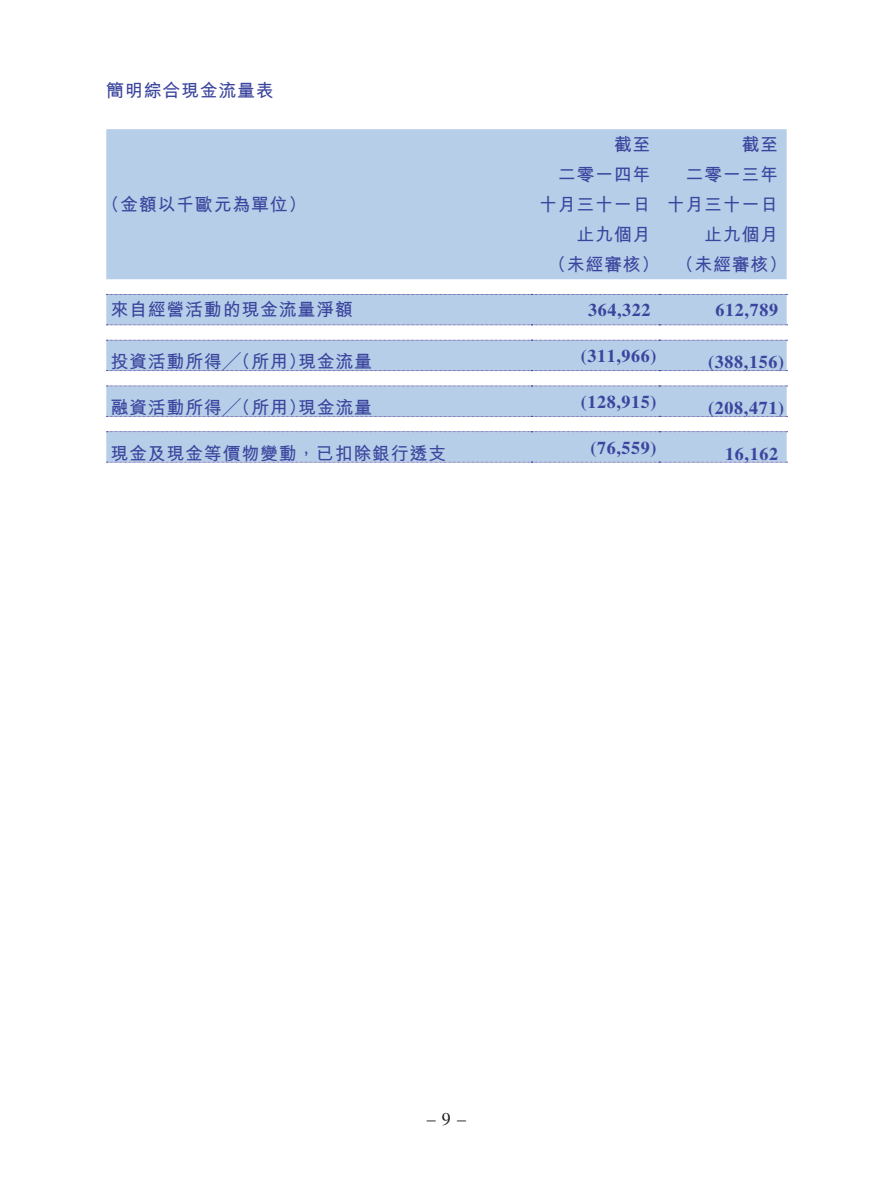
<style>
.page{position:relative;width:893px;height:1191px;background:#fff}
.page>*{position:absolute;margin:0;border:0;box-sizing:border-box;transform-origin:0 0}
._1__內文{font:700 18px "M Hei HK";letter-spacing:.04em;color:#3b459d}
._1__內文-2{font:700 18px "Times LT Std";letter-spacing:.035em;color:#3b459d}
.t1{font:18px "Times LT Std";color:#231f20}
</style>
<div class="page">
<svg style="left:106px;top:129px;width:681px;height:333px;fill:#b6cee8"></svg>
<svg style="left:106px;top:294px;width:681px;height:1px"></svg>
<svg style="left:106px;top:324px;width:681px;height:1px"></svg>
<svg style="left:106px;top:340px;width:681px;height:1px"></svg>
<svg style="left:106px;top:370px;width:681px;height:1px"></svg>
<svg style="left:106px;top:386px;width:681px;height:1px"></svg>
<svg style="left:106px;top:416px;width:681px;height:1px"></svg>
<svg style="left:106px;top:431px;width:681px;height:1px"></svg>
<svg style="left:106px;top:462px;width:681px;height:1px"></svg>
<p class="_1__內文" style="left:106px;top:77px;width:169px">簡明綜合現金流量表</p>
<p class="_1__內文" style="left:102px;top:191px;width:206px">（金額以千歐元為單位）</p>
<p class="_1__內文" style="left:614px;top:131px;width:38px">截至</p>
<p class="_1__內文" style="left:558px;top:161px;width:94px">二零一四年</p>
<p class="_1__內文" style="left:539px;top:191px;width:113px">十月三十一日</p>
<p class="_1__內文" style="left:577px;top:221px;width:76px">止九個月</p>
<p class="_1__內文" style="left:548px;top:251px;width:113px">（未經審核）</p>
<p class="_1__內文" style="left:741px;top:131px;width:38px">截至</p>
<p class="_1__內文" style="left:685px;top:161px;width:94px">二零一三年</p>
<p class="_1__內文" style="left:667px;top:191px;width:113px">十月三十一日</p>
<p class="_1__內文" style="left:704px;top:221px;width:76px">止九個月</p>
<p class="_1__內文" style="left:676px;top:251px;width:113px">（未經審核）</p>
<p class="_1__內文" style="left:111px;top:297px;width:244px">來自經營活動的現金流量淨額</p>
<p class="_1__內文-2" style="left:588px;top:299px;width:64px">364,322</p>
<p class="_1__內文-2" style="left:716px;top:299px;width:64px">612,789</p>
<p class="_1__內文" style="left:111px;top:348px;width:263px">投資活動所得╱（所用）現金流量</p>
<p class="_1__內文-2" style="left:581px;top:345px;width:77px">(311,966)</p>
<p class="_1__內文-2" style="left:708px;top:351px;width:77px">(388,156)</p>
<p class="_1__內文" style="left:111px;top:394px;width:263px">融資活動所得╱（所用）現金流量</p>
<p class="_1__內文-2" style="left:581px;top:391px;width:77px">(128,915)</p>
<p class="_1__內文-2" style="left:708px;top:397px;width:77px">(208,471)</p>
<p class="_1__內文" style="left:111px;top:440px;width:337px">現金及現金等價物變動，已扣除銀行透支</p>
<p class="_1__內文-2" style="left:590px;top:437px;width:68px">(76,559)</p>
<p class="_1__內文-2" style="left:725px;top:443px;width:54px">16,162</p>
<p class="t1" style="left:427px;top:1109px;width:41px">–9–</p>
</div>
